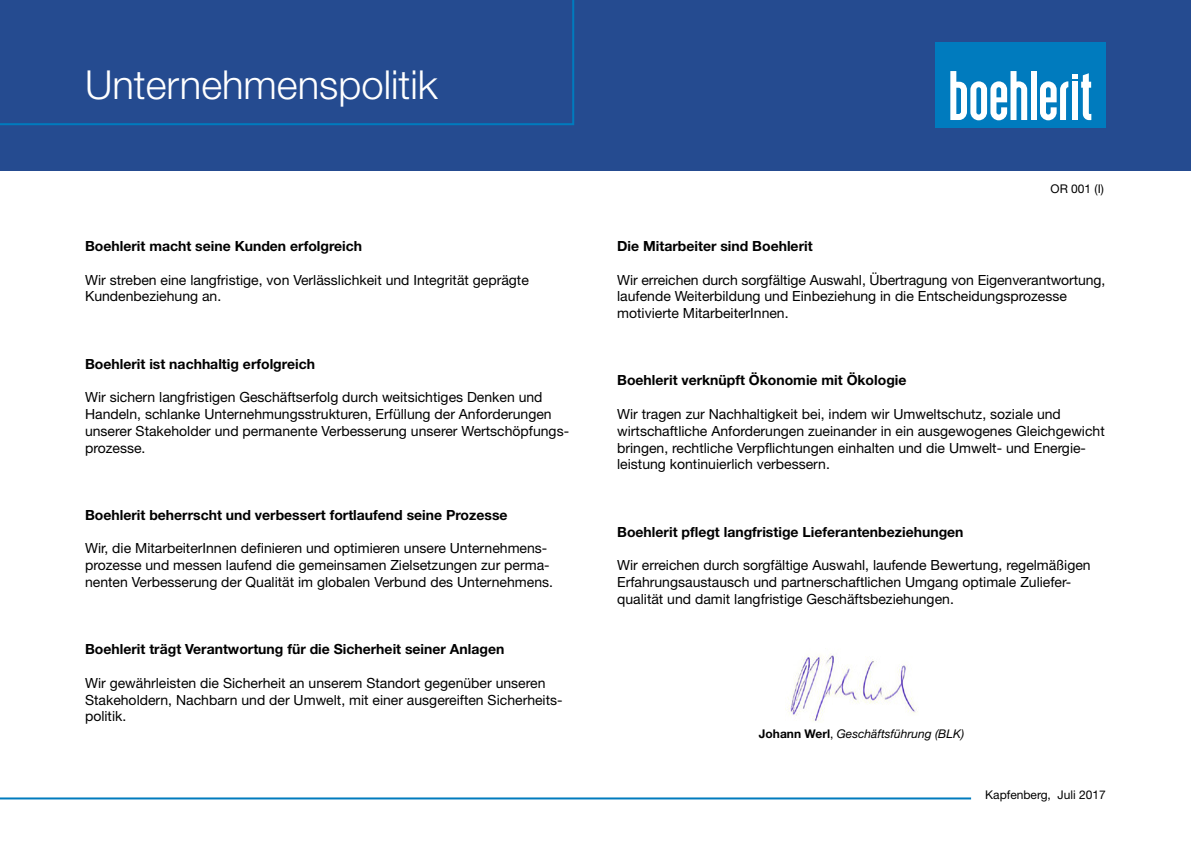
<style>
.page{position:relative;width:1191px;height:842px;background:#fff}
.page>*{position:absolute;margin:0;border:0;box-sizing:border-box;transform-origin:0 0}
.t1{font:300 40px "Helvetica Neue LT Pro";color:#fff}
.t2{font:14px/16.8px "Helvetica Neue LT Pro";color:#000}
.t3{font:700 14px "Helvetica Neue LT Pro";color:#000}
.t4{font:italic 12px "Helvetica Neue LT Pro";color:#000}
.t5{font:12px "Helvetica Neue LT Pro";color:#000}
.s1{font-weight:700;font-style:normal}
.s2{font-style:normal}
</style>
<div class="page">
<div style="left:0;top:0;width:1191px;height:170px;background:#254b90"></div>
<svg style="left:0;top:0;width:574px;height:125px"></svg>
<div style="left:935px;top:43px;width:171px;height:85px;background:#007bbe"></div>
<div style="left:1030px;top:71px;width:6px;height:49px;background:#fff"></div>
<svg style="left:1040px;top:73px;width:51px;height:47px"></svg>
<svg style="left:950px;top:71px;width:77px;height:49px"></svg>
<img style="left:785px;top:653px;width:133px;height:68px">
<hr style="left:0;top:797px;width:971px;height:2px;background:#007bbe">
<p class="t1" style="left:85px;top:61px;width:354px">Unternehmenspolitik</p>
<p class="t3" style="left:85px;top:237px;width:279px">Boehlerit macht seine Kunden erfolgreich</p>
<p class="t2" style="left:85px;top:271px;width:445px">Wir streben eine langfristige, von Verlässlichkeit und Integrität geprägte<br>Kundenbeziehung an.</p>
<p class="t3" style="left:85px;top:355px;width:231px">Boehlerit ist nachhaltig erfolgreich</p>
<p class="t2" style="left:85px;top:388px;width:485px">Wir sichern langfristigen Geschäftserfolg durch weitsichtiges Denken und Handeln, schlanke Unternehmungsstrukturen, Erfüllung der Anforderungen unserer Stakeholder und permanente Verbesserung unserer Wertschöpfungs&shy;prozesse.</p>
<p class="t3" style="left:85px;top:506px;width:424px">Boehlerit beherrscht und verbessert fortlaufend seine Prozesse</p>
<p class="t2" style="left:85px;top:540px;width:469px">Wir, die MitarbeiterInnen definieren und optimieren unsere Unternehmens&shy;prozesse und messen laufend die gemeinsamen Zielsetzungen zur perma&shy;nenten Verbesserung der Qualität im globalen Verbund des Unternehmens.</p>
<p class="t3" style="left:85px;top:641px;width:421px">Boehlerit trägt Verantwortung für die Sicherheit seiner Anlagen</p>
<p class="t2" style="left:85px;top:674px;width:479px">Wir gewährleisten die Sicherheit an unserem Standort gegenüber unseren<br>Stakeholdern, Nachbarn und der Umwelt, mit einer ausgereiften Sicherheits&shy;politik.</p>
<p class="t5" style="left:1050px;top:181px;width:55px">OR 001 (I)</p>
<p class="t3" style="left:617px;top:237px;width:197px">Die Mitarbeiter sind Boehlerit</p>
<p class="t2" style="left:617px;top:271px;width:489px">Wir erreichen durch sorgfältige Auswahl, Übertragung von Eigenverantwortung, laufende Weiterbildung und Einbeziehung in die Entscheidungsprozesse</p>
<p class="t2" style="left:617px;top:304px;width:173px">motivierte MitarbeiterInnen.</p>
<p class="t3" style="left:617px;top:372px;width:291px">Boehlerit verknüpft Ökonomie mit Ökologie</p>
<p class="t2" style="left:617px;top:405px;width:489px">Wir tragen zur Nachhaltigkeit bei, indem wir Umweltschutz, soziale und wirtschaftliche Anforderungen zueinander in ein ausgewogenes Gleichgewicht bringen, rechtliche Verpflichtungen einhalten und die Umwelt- und Energie&shy;leistung kontinuierlich verbessern.</p>
<p class="t3" style="left:617px;top:523px;width:348px">Boehlerit pflegt langfristige Lieferantenbeziehungen</p>
<p class="t2" style="left:617px;top:556px;width:475px">Wir erreichen durch sorgfältige Auswahl, laufende Bewertung, regelmäßigen<br>Erfahrungsaustausch und partnerschaftlichen Umgang optimale Zuliefer&shy;qualität und damit langfristige Geschäftsbeziehungen.</p>
<p class="t4" style="left:759px;top:726px;width:207px"><span class="s1">Johann Werl</span><span class="s2">,</span> Geschäftsführung (BLK)</p>
<p class="t5" style="left:985px;top:788px;width:122px">Kapfenberg, Juli 2017</p>
</div>
